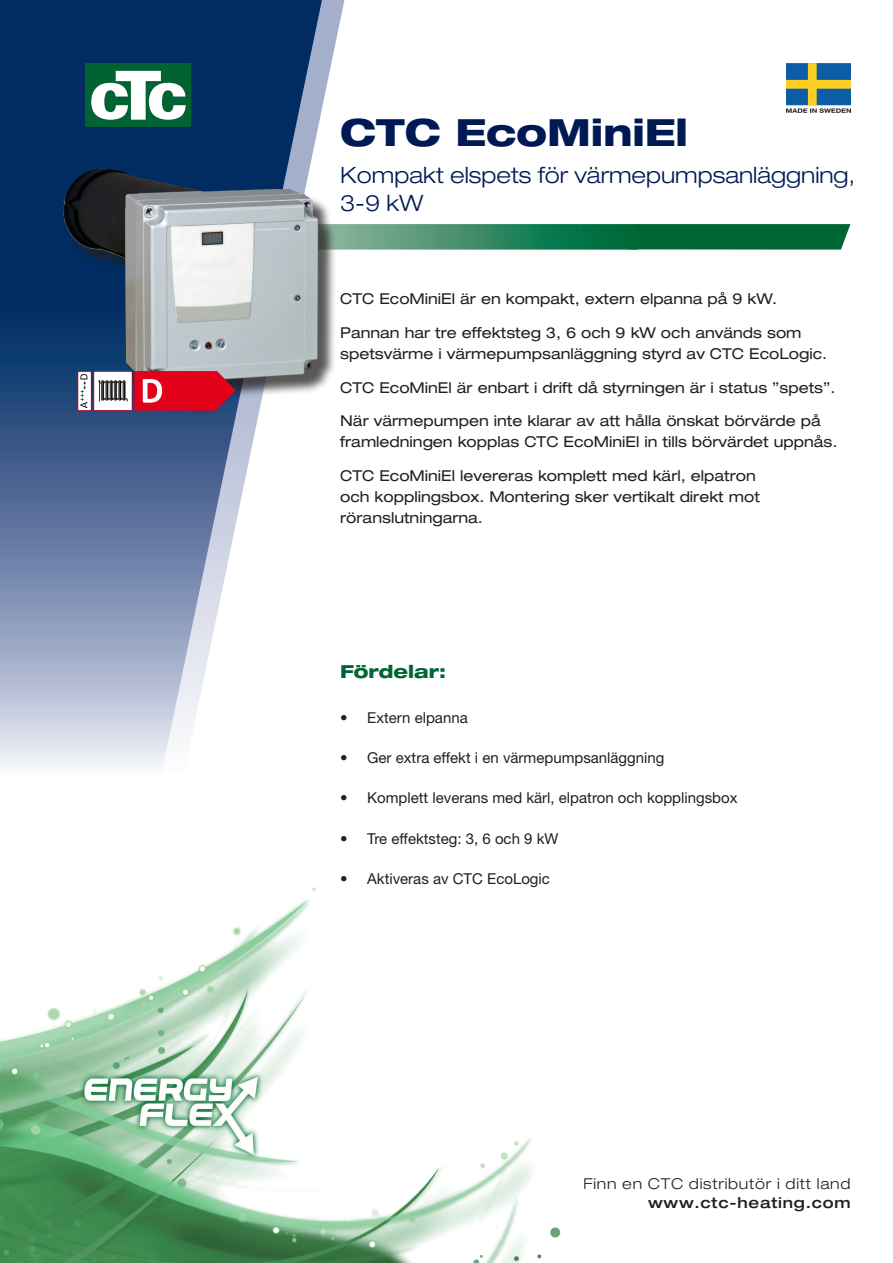
<style>
.page{position:relative;width:893px;height:1263px;background:#fff}
.page>*{position:absolute;margin:0;border:0;box-sizing:border-box;transform-origin:0 0}
.Rubrik_1{font:800 expanded 37.5px "Helvetica Neue LT Std";color:#001954}
.Underrubrik_1{font:300 expanded 22.5px "Helvetica Neue LT Std";color:#001954}
.Rubrik_3{font:800 expanded 18px "Helvetica Neue LT Std";color:#006636}
.Ingress_1_svart{font:expanded 15px/21px "Helvetica Neue LT Std";color:#231f20}
.t1{font:15px "Helvetica Neue LT Std";color:#231f20}
.t2{font:300 expanded 15px "Helvetica Neue LT Std";letter-spacing:.05em;color:#231f20}
.t3{font:500 expanded 15px "Helvetica Neue LT Std";letter-spacing:.05em;color:#231f20}
</style>
<div class="page">
<svg style="left:0;top:0;width:336px;height:765px"></svg>
<svg style="left:85px;top:63px;width:106px;height:64px"></svg>
<svg style="left:337px;top:224px;width:513px;height:26px;background:#267e56"></svg>
<img style="left:786px;top:63px;width:64px;height:50px">
<img style="left:0;top:887px;width:561px;height:376px">
<div style="left:66px;top:171px;width:271px;height:245px;background:#231f20;opacity:.75"></div>
<img style="left:63px;top:169px;width:255px;height:229px">
<img style="left:76px;top:371px;width:159px;height:42px">
<p class="Rubrik_1" style="left:340px;top:109px;width:349px">CTC EcoMiniEl</p>
<p class="Underrubrik_1" style="left:340px;top:161px;width:516px">Kompakt elspets för värmepumpsanläggning,</p>
<p class="Underrubrik_1" style="left:340px;top:189px;width:84px">3-9 kW</p>
<p class="Ingress_1_svart" style="left:340px;top:288px;width:438px">CTC EcoMiniEl är en kompakt, extern elpanna på 9 kW.</p>
<p class="Ingress_1_svart" style="left:340px;top:322px;width:488px">Pannan har tre effektsteg 3, 6 och 9 kW och används som spetsvärme i värmepumpsanläggning styrd av CTC EcoLogic.</p>
<p class="Ingress_1_svart" style="left:340px;top:377px;width:497px">CTC EcoMinEl är enbart i drift då styrningen är i status ”spets”.</p>
<p class="Ingress_1_svart" style="left:340px;top:410px;width:499px">När värmepumpen inte klarar av att hålla önskat börvärde på framledningen kopplas CTC EcoMiniEl in tills börvärdet uppnås.</p>
<p class="Ingress_1_svart" style="left:340px;top:465px;width:421px">CTC EcoMiniEl levereras komplett med kärl, elpatron och kopplingsbox. Montering sker vertikalt direkt mot röranslutningarna.</p>
<p class="Rubrik_3" style="left:340px;top:660px;width:107px">Fördelar:</p>
<p class="t1" style="left:340px;top:709px;width:129px">• Extern elpanna</p>
<p class="t1" style="left:340px;top:749px;width:326px">• Ger extra effekt i en värmepumpsanläggning</p>
<p class="t1" style="left:340px;top:789px;width:399px">• Komplett leverans med kärl, elpatron och kopplingsbox</p>
<p class="t1" style="left:340px;top:829px;width:220px">• Tre effektsteg: 3, 6 och 9 kW</p>
<p class="t1" style="left:340px;top:870px;width:211px">• Aktiveras av CTC EcoLogic</p>
<p class="t2" style="left:584px;top:1174px;width:268px">Finn en CTC distributör i ditt land</p>
<p class="t3" style="left:648px;top:1193px;width:204px">www.ctc-heating.com</p>
</div>
